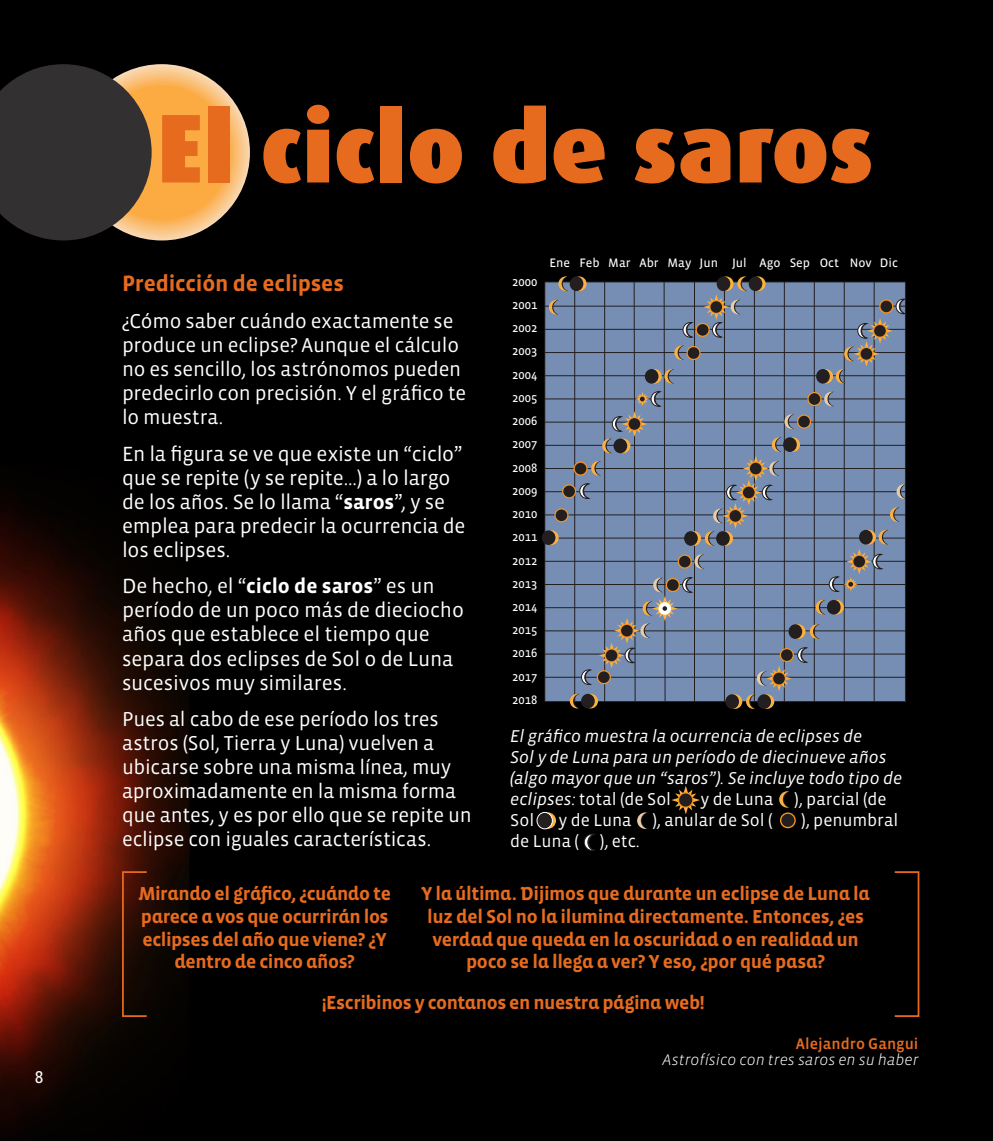
<style>
.page{position:relative;width:993px;height:1141px;background:#fff}
.page>*{position:absolute;margin:0;border:0;box-sizing:border-box;transform-origin:0 0}
.t1{font:900 98px "Dax Pro";color:#e76b1f}
.t2{font:700 22.75px "Vista Sans";letter-spacing:-.01em;color:#e76b1f}
.t3{font:21px/24.2px "Vista Sans";letter-spacing:-.01em;color:#fff}
.t4{font:20.65px/24px "Vista Sans";letter-spacing:-.01em;color:#fff}
.t5{font:700 19.25px/22.8px "Vista Sans Alt";letter-spacing:-.02em;color:#e76b1f;text-align:center}
.t6{font:italic 17.5px/21px "Vista Sans";letter-spacing:-.005em;color:#fff}
.t7{font:17.5px "Vista Sans";letter-spacing:-.005em;color:#fff}
.t8{font:17.5px "Vista Sans Reg";color:#fff}
.t9{font:italic 300 15.75px "Vista Sans";letter-spacing:.005em;color:#fff}
.t10{font:15.75px "Vista Sans Med";color:#e76b1f}
.t11{font:12.6px/23.3px "Vista Sans Reg";color:#fff;text-align:justify}
.s1{font-weight:700}
.s2{font-style:normal}
.s3{font-style:italic}
</style>
<div class="page">
<img style="left:0;top:0;width:992px;height:1141px">
<svg style="left:73px;top:64px;width:177px;height:176px;background:#f9b35a"></svg>
<svg style="left:0;top:64px;width:152px;height:176px;background:#3f3832"></svg>
<hr style="left:544px;top:282px;width:1px;height:420px;background:#231f20">
<hr style="left:544px;top:281px;width:361px;height:1px;background:#231f20">
<hr style="left:544px;top:306px;width:361px;height:1px;background:#231f20">
<hr style="left:544px;top:329px;width:361px;height:1px;background:#231f20">
<hr style="left:544px;top:352px;width:361px;height:1px;background:#231f20">
<hr style="left:544px;top:375px;width:361px;height:1px;background:#231f20">
<hr style="left:544px;top:398px;width:361px;height:1px;background:#231f20">
<hr style="left:544px;top:422px;width:361px;height:1px;background:#231f20">
<hr style="left:544px;top:445px;width:361px;height:1px;background:#231f20">
<hr style="left:544px;top:468px;width:361px;height:1px;background:#231f20">
<hr style="left:544px;top:491px;width:361px;height:1px;background:#231f20">
<hr style="left:544px;top:514px;width:361px;height:1px;background:#231f20">
<hr style="left:544px;top:561px;width:361px;height:1px;background:#231f20">
<hr style="left:544px;top:584px;width:361px;height:1px;background:#231f20">
<hr style="left:544px;top:607px;width:361px;height:1px;background:#231f20">
<hr style="left:544px;top:630px;width:361px;height:1px;background:#231f20">
<hr style="left:544px;top:654px;width:361px;height:1px;background:#231f20">
<hr style="left:544px;top:677px;width:361px;height:1px;background:#231f20">
<hr style="left:544px;top:701px;width:361px;height:1px;background:#231f20">
<div style="left:541px;top:530px;width:14px;height:15px;background:#231f20;border-radius:50%"></div>
<svg style="left:548px;top:276px;width:358px;height:433px;background:#6c7d99"></svg>
<svg style="left:562px;top:484px;width:14px;height:14px"></svg>
<div style="left:563px;top:486px;width:11px;height:11px;background:#231f20;border-radius:50%"></div>
<svg style="left:554px;top:508px;width:14px;height:14px"></svg>
<div style="left:555px;top:509px;width:12px;height:12px;background:#231f20;border-radius:50%"></div>
<div style="left:122px;top:871px;width:25px;height:146px;border:2px solid #e76b1f"></div>
<div style="left:893px;top:871px;width:26px;height:146px;border:2px solid #e76b1f"></div>
<svg style="left:779px;top:812px;width:16px;height:16px"></svg>
<div style="left:781px;top:814px;width:13px;height:13px;background:#231f20;border-radius:50%"></div>
<svg style="left:583px;top:834px;width:12px;height:17px"></svg>
<svg style="left:637px;top:812px;width:11px;height:17px"></svg>
<svg style="left:778px;top:791px;width:12px;height:17px"></svg>
<svg style="left:671px;top:786px;width:28px;height:28px"></svg>
<svg style="left:677px;top:792px;width:16px;height:16px"></svg>
<div style="left:679px;top:793px;width:13px;height:14px;background:#231f20;border-radius:50%"></div>
<svg style="left:539px;top:812px;width:17px;height:17px"></svg>
<div style="left:537px;top:812px;width:15px;height:17px;background:#231f20;border-radius:50%"></div>
<div style="left:536px;top:812px;width:16px;height:17px;border:1px solid #fff;border-radius:50%"></div>
<p class="t8" style="left:35px;top:1068px;width:10px">8</p>
<h1 class="t1" style="left:157px;top:84px;width:717px">El ciclo de saros</h1>
<p class="t2" style="left:122px;top:272px;width:223px">Predicción de eclipses</p>
<p class="t4" style="left:122px;top:309px;width:345px">¿Cómo saber cuándo exactamente se produce un eclipse? Aunque el cálculo no es sencillo, los astrónomos pueden predecirlo con precisión. Y el gráfico te lo muestra.</p>
<p class="t3" style="left:122px;top:442px;width:345px">En la figura se ve que existe un “ciclo” que se repite (y se repite...) a lo largo de los años. Se lo llama “<span class="s1">saros</span>”, y se emplea para predecir la ocurrencia de los eclipses.</p>
<p class="t3" style="left:122px;top:575px;width:343px">De hecho, el “<span class="s1">ciclo de saros</span>” es un período de un poco más de dieciocho años que establece el tiempo que separa dos eclipses de Sol o de Luna sucesivos muy similares.</p>
<p class="t4" style="left:122px;top:708px;width:351px">Pues al cabo de ese período los tres astros (Sol, Tierra y Luna) vuelven a ubicarse sobre una misma línea, muy aproximadamente en la misma forma que antes, y es por ello que se repite un eclipse con iguales características.</p>
<p class="t11" style="left:512px;top:270px;width:27px">2000<br>2001<br>2002<br>2003<br>2004<br>2005<br>2006<br>2007<br>2008<br>2009<br>2010<br>2011<br>2012<br>2013<br>2014<br>2015<br>2016<br>2017<br>2018</p>
<p class="t11" style="left:549px;top:251px;width:22px">Ene</p>
<p class="t11" style="left:579px;top:251px;width:320px">Feb Mar Abr May Jun Jul Ago Sep Oct Nov Dic</p>
<p class="t6" style="left:510px;top:726px;width:393px">El gráfico muestra la ocurrencia de eclipses de<br>Sol y de Luna para un período de diecinueve años (algo mayor que un “saros”). Se incluye todo tipo de eclipses: <span class="s2">total (de Sol</span></p>
<p class="t7" style="left:700px;top:790px;width:188px">y de Luna ), parcial (de</p>
<p class="t7" style="left:510px;top:811px;width:25px">Sol</p>
<p class="t7" style="left:558px;top:811px;width:215px">y de Luna ), anular de Sol (</p>
<p class="t7" style="left:801px;top:811px;width:98px">), penumbral</p>
<p class="t7" style="left:510px;top:832px;width:132px">de Luna ( ), etc<span class="s3">.</span></p>
<p class="t5" style="left:138px;top:883px;width:254px">Mirando el gráfico, ¿cuándo te parece a vos que ocurrirán los eclipses del año que viene? ¿Y dentro de cinco años?</p>
<p class="t5" style="left:421px;top:883px;width:449px">Y la última. Dijimos que durante un eclipse de Luna la luz del Sol no la ilumina directamente. Entonces, ¿es verdad que queda en la oscuridad o en realidad un poco se la llega a ver? Y eso, ¿por qué pasa?</p>
<p class="t5" style="left:321px;top:991px;width:384px">¡Escribinos y contanos en nuestra página web!</p>
<p class="t10" style="left:795px;top:1035px;width:124px">Alejandro Gangui</p>
<p class="t9" style="left:662px;top:1052px;width:257px">Astrofísico con tres saros en su haber</p>
</div>
